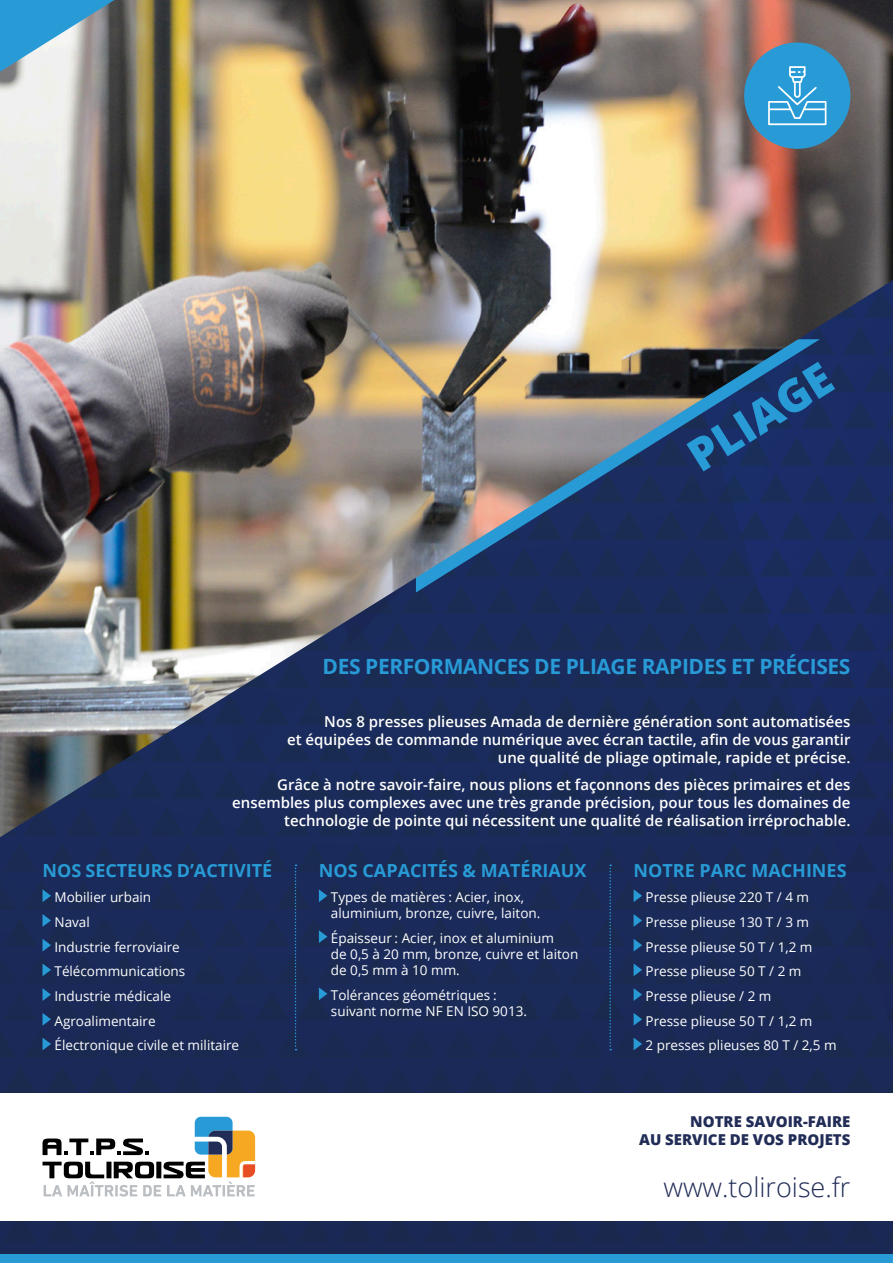
<style>
.page{position:relative;width:893px;height:1263px;background:#fff}
.page>*{position:absolute;margin:0;border:0;box-sizing:border-box;transform-origin:0 0}
.t1{font:800 45px "Open Sans";color:#289bd7}
.t2{font:300 27px "Open Sans";color:#212c57}
.t3{font:700 21px "Open Sans";letter-spacing:-.02em;color:#289bd7}
.t4{font:700 18px "Open Sans";color:#289bd7}
.t5{font:600 15px/18px "Open Sans";color:#fff;text-align:right}
.t6{font:800 15px/18px "Open Sans";color:#212c57;text-align:right}
.t7{font:13.5px/16.2px "Open Sans";color:#fff}
</style>
<div class="page">
<svg style="left:0;top:837px;width:616px;height:417px;background:#1b2a56"></svg>
<svg style="left:400px;top:837px;width:216px;height:202px;background:#1a2a56"></svg>
<div style="left:616px;top:837px;width:277px;height:417px;background:#1a2957"></div>
<img style="left:0;top:0;width:893px;height:837px">
<svg style="left:0;top:0;width:114px;height:72px;background:#6fa7c5"></svg>
<svg style="left:43px;top:889px;width:8px;height:13px"></svg>
<svg style="left:43px;top:914px;width:8px;height:13px"></svg>
<svg style="left:43px;top:939px;width:8px;height:12px"></svg>
<svg style="left:43px;top:963px;width:8px;height:13px"></svg>
<svg style="left:43px;top:988px;width:8px;height:13px"></svg>
<svg style="left:43px;top:1013px;width:8px;height:13px"></svg>
<svg style="left:43px;top:1037px;width:8px;height:13px"></svg>
<svg style="left:634px;top:889px;width:8px;height:13px"></svg>
<svg style="left:634px;top:914px;width:8px;height:13px"></svg>
<svg style="left:634px;top:939px;width:8px;height:12px"></svg>
<svg style="left:634px;top:963px;width:8px;height:13px"></svg>
<svg style="left:634px;top:988px;width:8px;height:13px"></svg>
<svg style="left:634px;top:1013px;width:8px;height:13px"></svg>
<svg style="left:634px;top:1037px;width:8px;height:13px"></svg>
<div style="left:0;top:1254px;width:893px;height:9px;background:#289bd7"></div>
<div style="left:744px;top:43px;width:106px;height:106px;background:#289bd7;border-radius:50%"></div>
<svg style="left:768px;top:66px;width:58px;height:59px"></svg>
<svg style="left:295px;top:864px;width:2px;height:186px"></svg>
<svg style="left:609px;top:864px;width:2px;height:186px"></svg>
<div style="left:0;top:1093px;width:893px;height:127px;background:#fff"></div>
<svg style="left:43px;top:1117px;width:212px;height:79px"></svg>
<svg style="left:319px;top:889px;width:8px;height:13px"></svg>
<svg style="left:319px;top:930px;width:8px;height:13px"></svg>
<svg style="left:319px;top:987px;width:8px;height:13px"></svg>
<p class="t1" style="left:674px;top:430px;width:162px;rotate:-32deg">PLIAGE</p>
<p class="t3" style="left:323px;top:652px;width:529px">DES PERFORMANCES DE PLIAGE RAPIDES ET PRÉCISES</p>
<p class="t5" style="left:287px;top:713px;width:565px">Nos 8 presses plieuses Amada de dernière génération sont automatisées<br>et équipées de commande numérique avec écran tactile, afin de vous garantir une qualité de pliage optimale, rapide et précise.</p>
<p class="t5" style="left:232px;top:775px;width:620px">Grâce à notre savoir-faire, nous plions et façonnons des pièces primaires et des ensembles plus complexes avec une très grande précision, pour tous les domaines de technologie de pointe qui nécessitent une qualité de réalisation irréprochable.</p>
<p class="t4" style="left:43px;top:858px;width:231px">NOS SECTEURS D’ACTIVITÉ</p>
<p class="t7" style="left:55px;top:889px;width:98px">Mobilier urbain</p>
<p class="t7" style="left:55px;top:913px;width:37px">Naval</p>
<p class="t7" style="left:55px;top:938px;width:127px">Industrie ferroviaire</p>
<p class="t7" style="left:55px;top:963px;width:132px">Télécommunications</p>
<p class="t7" style="left:55px;top:987px;width:118px">Industrie médicale</p>
<p class="t7" style="left:55px;top:1012px;width:103px">Agroalimentaire</p>
<p class="t7" style="left:55px;top:1037px;width:186px">Électronique civile et militaire</p>
<p class="t4" style="left:319px;top:858px;width:269px">NOS CAPACITÉS &amp; MATÉRIAUX</p>
<p class="t7" style="left:331px;top:889px;width:211px">Types de matières : Acier, inox, aluminium, bronze, cuivre, laiton.</p>
<p class="t7" style="left:331px;top:930px;width:249px">Épaisseur : Acier, inox et aluminium<br>de 0,5 à 20 mm, bronze, cuivre et laiton de 0,5 mm à 10 mm.</p>
<p class="t7" style="left:331px;top:987px;width:198px">Tolérances géométriques : suivant norme NF EN ISO 9013.</p>
<p class="t4" style="left:634px;top:858px;width:214px">NOTRE PARC MACHINES</p>
<p class="t7" style="left:646px;top:889px;width:165px">Presse plieuse 220 T / 4 m</p>
<p class="t7" style="left:646px;top:913px;width:165px">Presse plieuse 130 T / 3 m</p>
<p class="t7" style="left:646px;top:938px;width:168px">Presse plieuse 50 T / 1,2 m</p>
<p class="t7" style="left:646px;top:963px;width:157px">Presse plieuse 50 T / 2 m</p>
<p class="t7" style="left:646px;top:987px;width:127px">Presse plieuse / 2 m</p>
<p class="t7" style="left:646px;top:1012px;width:168px">Presse plieuse 50 T / 1,2 m</p>
<p class="t7" style="left:646px;top:1037px;width:193px">2 presses plieuses 80 T / 2,5 m</p>
<p class="t6" style="left:639px;top:1112px;width:213px">NOTRE SAVOIR-FAIRE<br>AU SERVICE DE VOS PROJETS</p>
<p class="t2" style="left:663px;top:1168px;width:188px">www.toliroise.fr</p>
</div>
